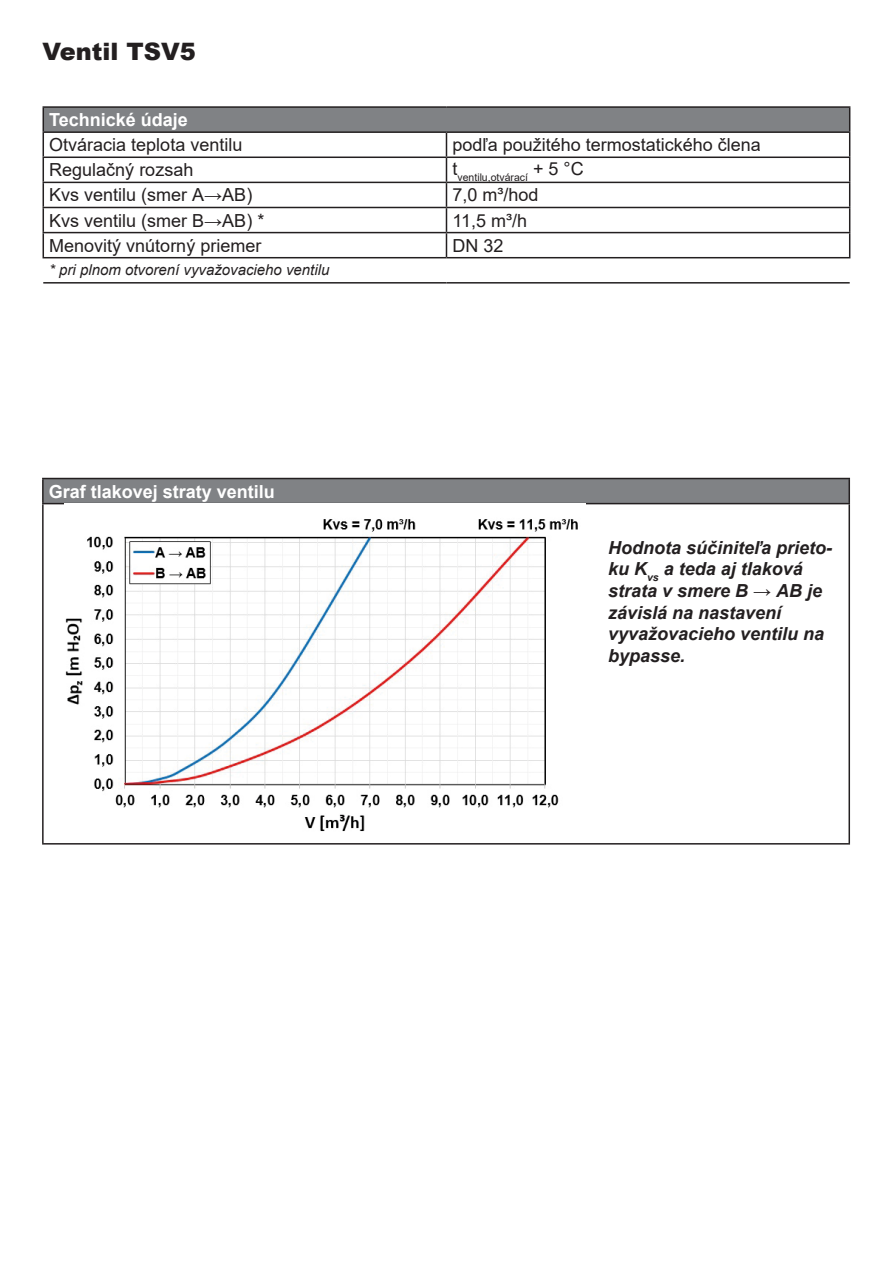
<style>
.page{position:relative;width:893px;height:1263px;background:#fff}
.page>*{position:absolute;margin:0;border:0;box-sizing:border-box;transform-origin:0 0}
.t1{font:900 24px "Arial";color:#231f20}
.t2{font:18px "Arial";color:#231f20}
.t3{font:italic 700 18px/21.6px "Arial";color:#231f20}
.t4{font:700 18px "Arial";color:#fff}
.t5{font:italic 15px "Arial";color:#231f20}
.t6{font:10.5px "Arial";color:#231f20}
</style>
<div class="page">
<hr style="left:43px;top:106px;width:403px;height:2px;background:#231f20">
<hr style="left:446px;top:106px;width:404px;height:2px;background:#231f20">
<svg style="left:43px;top:107px;width:807px;height:150px"></svg>
<hr style="left:43px;top:257px;width:403px;height:1px;background:#231f20">
<hr style="left:446px;top:257px;width:404px;height:1px;background:#231f20">
<hr style="left:43px;top:282px;width:403px;height:2px;background:#231f20">
<hr style="left:446px;top:282px;width:404px;height:2px;background:#231f20">
<div style="left:43px;top:478px;width:806px;height:26px;background:#808285"></div>
<hr style="left:42px;top:478px;width:808px;height:1px;background:#231f20">
<hr style="left:42px;top:479px;width:2px;height:24px;background:#231f20">
<hr style="left:848px;top:479px;width:2px;height:24px;background:#231f20">
<hr style="left:42px;top:503px;width:808px;height:1px;background:#231f20">
<hr style="left:42px;top:504px;width:2px;height:339px;background:#231f20">
<hr style="left:848px;top:504px;width:2px;height:339px;background:#231f20">
<hr style="left:42px;top:843px;width:808px;height:1px;background:#231f20">
<img style="left:65px;top:519px;width:513px;height:313px">
<p class="t1" style="left:43px;top:34px;width:155px">Ventil TSV5</p>
<p class="t4" style="left:49px;top:107px;width:140px">Technické údaje</p>
<p class="t2" style="left:49px;top:133px;width:195px">Otváracia teplota ventilu</p>
<p class="t2" style="left:452px;top:133px;width:310px">podľa použitého termostatického člena</p>
<p class="t2" style="left:49px;top:158px;width:146px">Regulačný rozsah</p>
<p class="t6" style="left:452px;top:170px;width:133px"><sup>t</sup>ventilu,otvárací <sup>+</sup> <sup>5</sup> <sup>°C</sup></p>
<p class="t2" style="left:49px;top:183px;width:205px">Kvs ventilu (smer A→AB)</p>
<p class="t2" style="left:452px;top:183px;width:88px">7,0 m³/hod</p>
<p class="t2" style="left:49px;top:208px;width:217px">Kvs ventilu (smer B→AB) *</p>
<p class="t2" style="left:452px;top:208px;width:76px">11,5 m³/h</p>
<p class="t2" style="left:49px;top:233px;width:214px">Menovitý vnútorný priemer</p>
<p class="t2" style="left:452px;top:233px;width:53px">DN 32</p>
<p class="t5" style="left:49px;top:260px;width:282px">* pri plnom otvorení vyvažovacieho ventilu</p>
<p class="t4" style="left:49px;top:479px;width:228px">Graf tlakovej straty ventilu</p>
<p class="t3" style="left:608px;top:537px;width:226px">Hodnota súčiniteľa prieto&shy;ku K<sub>vs</sub> a teda aj tlaková strata v smere B → AB je závislá na nastavení vyvažovacieho ventilu na bypasse.</p>
</div>
